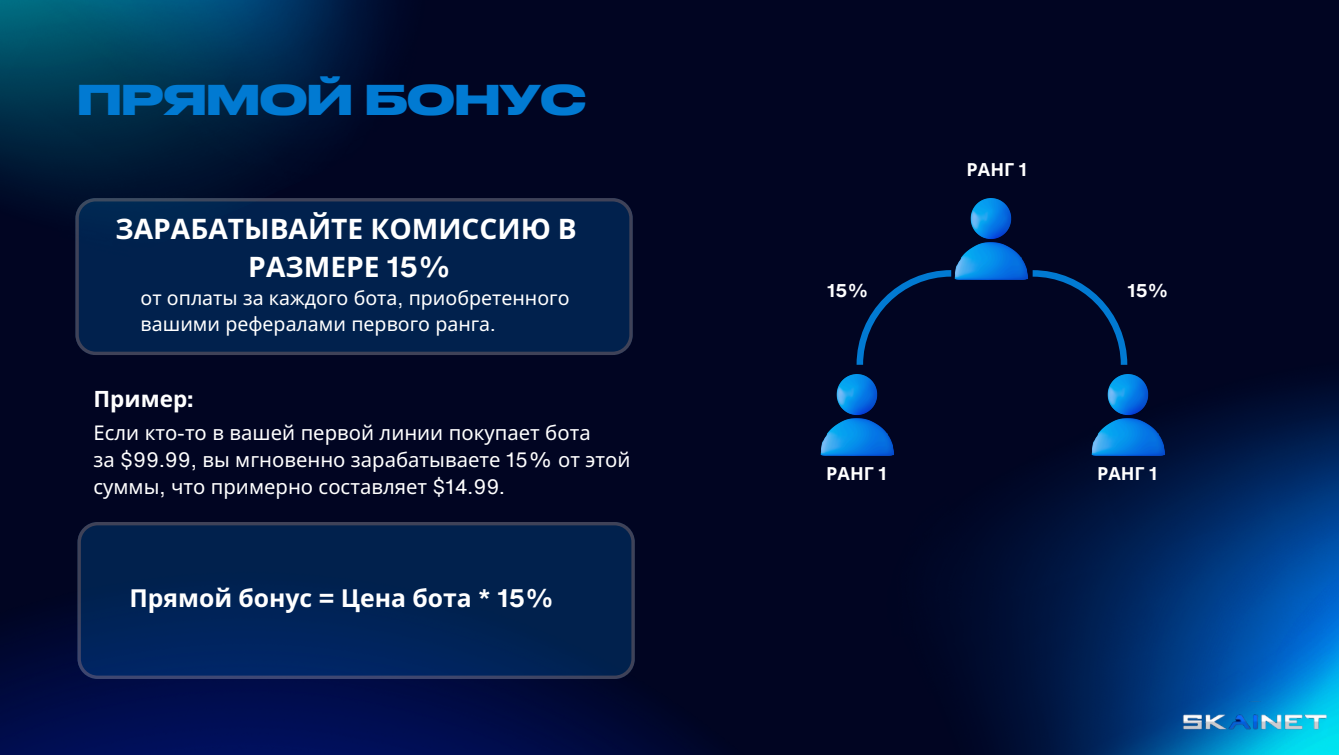
<style>
.page{position:relative;width:1339px;height:755px;background:#fff}
.page>*{position:absolute;margin:0;border:0;box-sizing:border-box;transform-origin:0 0}
.t1{font:700 40.5px "Druk Wide Cyr";color:#017ad2}
.t2{font:700 28.12px/38px "Noto Sans";color:#fff;text-align:center}
.t3{font:700 24.75px "Noto Sans";color:#fff}
.t4{font:700 22.5px "Noto Sans";color:#fff}
.t5{font:20.25px/27px "Noto Sans";color:#fff}
.t6{font:19.57px/26.1px "Noto Sans";color:#fff}
.t7{font:700 18px "Noto Sans";color:#fff}
.t8{font:700 18px "Helvetica Now Text";color:#fff}
.s1{font-family:"Helvetica Now Text"}
</style>
<div class="page">
<div style="left:0;top:0;width:1338px;height:754px;background:#010522"></div>
<svg style="left:523px;top:198px;width:109px;height:71px;background:#05234d"></svg>
<img style="left:0;top:0;width:523px;height:269px">
<img style="left:955px;top:279px;width:383px;height:475px">
<img style="left:0;top:269px;width:864px;height:485px">
<img style="left:1179px;top:701px;width:148px;height:34px">
<img style="left:950px;top:198px;width:78px;height:81px">
<img style="left:781px;top:375px;width:113px;height:81px">
<img style="left:1052px;top:375px;width:150px;height:81px">
<svg style="left:1032px;top:270px;width:94px;height:94px"></svg>
<svg style="left:856px;top:270px;width:94px;height:94px"></svg>
<svg style="left:77px;top:522px;width:557px;height:156px;background:#032353"></svg>
<p class="t1" style="left:77px;top:74px;width:510px">ПРЯМОЙ БОНУС</p>
<h3 class="t2" style="left:115px;top:209px;width:463px">ЗАРАБАТЫВАЙТЕ КОМИССИЮ В<br>РАЗМЕРЕ <span class="s1">15%</span></h3>
<h5 class="t6" style="left:140px;top:284px;width:430px">от оплаты за каждого бота<span class="s1">,</span> приобретенного вашими рефералами первого ранга<span class="s1">.</span></h5>
<p class="t4" style="left:93px;top:383px;width:102px">Пример<span class="s1">:</span></p>
<p class="t5" style="left:93px;top:418px;width:538px">Если кто<span class="s1">-</span>то в вашей первой линии покупает бота<br>за <span class="s1">$99.99,</span> вы мгновенно зарабатываете <span class="s1">15%</span> от этой суммы<span class="s1">,</span> что примерно составляет <span class="s1">$14.99.</span></p>
<p class="t3" style="left:129px;top:580px;width:426px">Прямой бонус <span class="s1">=</span> Цена бота <span class="s1">* 15%</span></p>
<h2 class="t8" style="left:827px;top:277px;width:43px">15%</h2>
<p class="t7" style="left:966px;top:157px;width:62px">РАНГ <span class="s1">1</span></p>
<h4 class="t8" style="left:1127px;top:277px;width:43px">15%</h4>
<h4 class="t7" style="left:826px;top:461px;width:62px">РАНГ <span class="s1">1</span></h4>
<h3 class="t7" style="left:1096px;top:461px;width:62px">РАНГ <span class="s1">1</span></h3>
</div>
